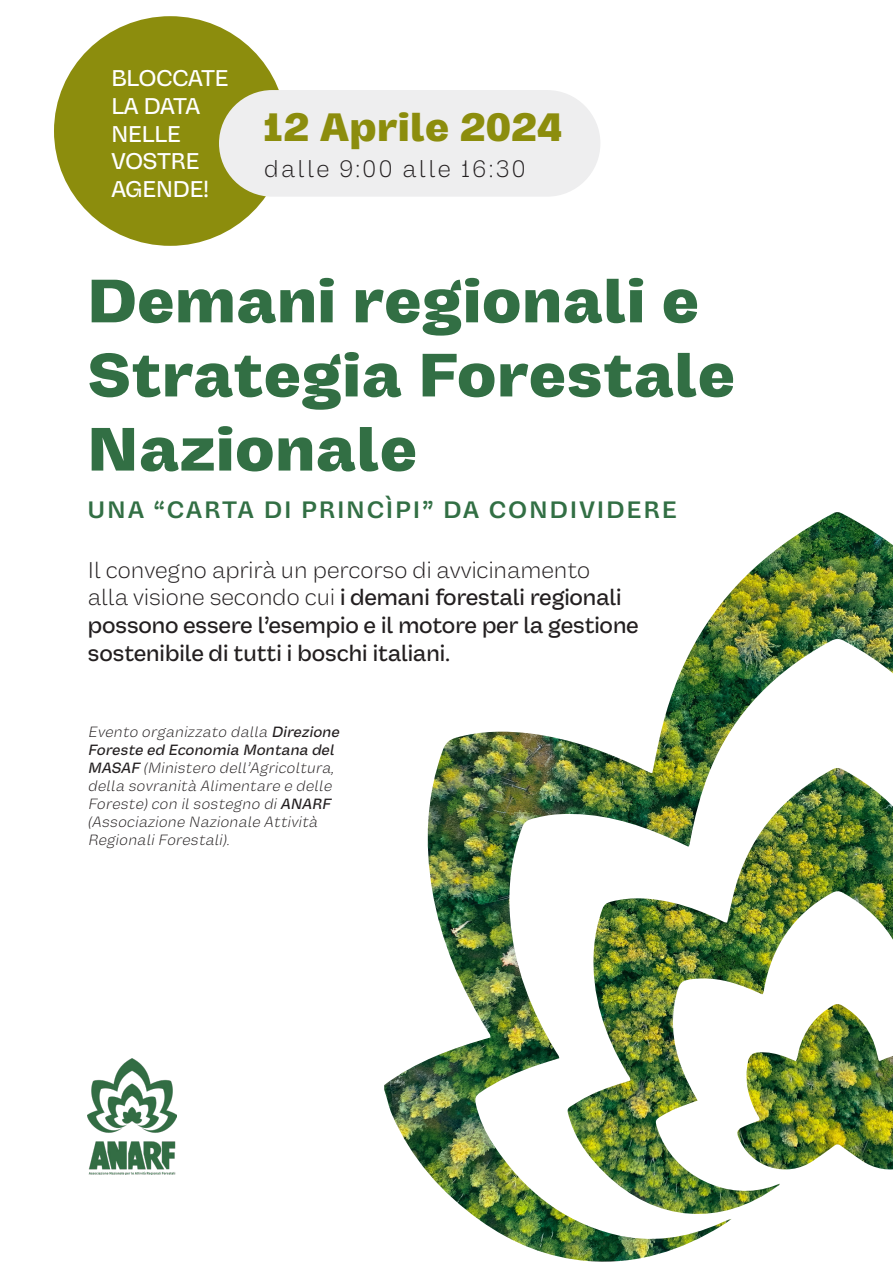
<style>
.page{position:relative;width:893px;height:1263px;background:#fff}
.page>*{position:absolute;margin:0;border:0;box-sizing:border-box;transform-origin:0 0}
.t1{font:900 61.8px/74.1px "Vastago Grotesk";letter-spacing:.025em;color:#326f44}
.t2{font:900 40.05px "Vastago Grotesk";letter-spacing:.025em;color:#8c8d0d}
.t3{font:600 24px "Vastago Grotesk";letter-spacing:.1em;color:#326f44}
.t4{font:300 24px "Vastago Grotesk";letter-spacing:.1em;color:#231f20}
.t5{font:500 23.1px/27.6px "Vastago Grotesk";color:#231f20}
.t6{font:500 23.1px/27.6px "Vastago Grotesk";color:#fff}
.t7{font:italic 300 15px/18px "Vastago Grotesk";color:#231f20}
.s1{font-weight:300}
.s2{font-weight:500}
</style>
<div class="page">
<img style="left:87px;top:512px;width:806px;height:750px">
<div style="left:54px;top:16px;width:232px;height:230px;background:#8c8d0d;border-radius:50%"></div>
<div style="left:219px;top:90px;width:381px;height:107px;background:#eeeeef;border-radius:53px"></div>
<img style="left:88px;top:1059px;width:89px;height:115px">
<p class="t6" style="left:111px;top:64px;width:119px">BLOCCATE<br>LA DATA<br>NELLE<br>VOSTRE<br>AGENDE!</p>
<p class="t2" style="left:264px;top:104px;width:301px">12 Aprile 2024</p>
<p class="t4" style="left:264px;top:154px;width:263px">dalle 9:00 alle 16:30</p>
<p class="t1" style="left:88px;top:266px;width:648px">Demani regionali e<br>Strategia Forestale</p>
<p class="t1" style="left:88px;top:414px;width:330px">Nazionale</p>
<p class="t3" style="left:88px;top:495px;width:590px">UNA “CARTA DI PRINCÌPI” DA CONDIVIDERE</p>
<p class="t5" style="left:88px;top:556px;width:552px"><span class="s1">Il convegno aprirà un percorso di avvicinamento<br>alla visione secondo cui</span> i demani forestali regionali possono essere l’esempio e il motore per la gestione sostenibile di tutti i boschi italiani.</p>
<p class="t7" style="left:88px;top:723px;width:256px">Evento organizzato dalla <span class="s2">Direzione Foreste ed Economia Montana del MASAF</span> (Ministero dell’Agricoltura, della sovranità Alimentare e delle Foreste) con il sostegno di <span class="s2">ANARF </span>(Associazione Nazionale Attività Regionali Forestali).</p>
</div>
